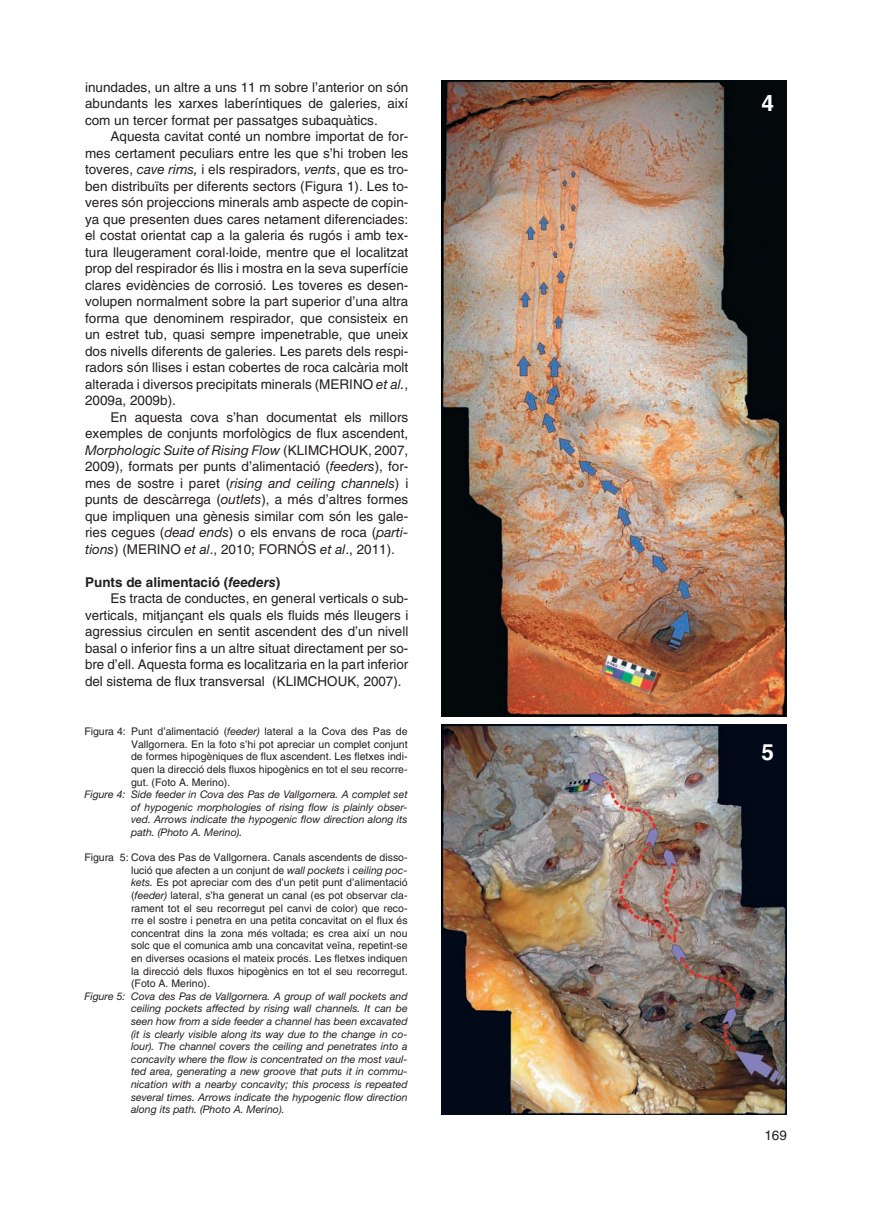
<style>
.page{position:relative;width:872px;height:1212px;background:#fff}
.page>*{position:absolute;margin:0;border:0;box-sizing:border-box;transform-origin:0 0}
.t1{font:700 22.5px "Helvetica LT Std";color:#fff}
.t2{font:13.5px/16.5px "Helvetica LT Std";color:#231f20;text-align:justify}
.t3{font:italic 13.5px "Helvetica Neue LT Std";color:#231f20}
.t4{font:700 13.5px "Helvetica LT Std";color:#231f20}
.t5{font:10.5px/12.6px "Helvetica LT Std";color:#231f20;text-align:justify}
.t6{font:italic 10.5px/12.6px "Helvetica Neue LT Std";color:#231f20;text-align:justify}
.s1{font-family:"Helvetica Neue LT Std";font-style:italic}
.s2{font-family:"Helvetica LT Std";font-style:normal}
.s3{font-style:italic}
</style>
<div class="page">
<img style="left:441px;top:81px;width:345px;height:635px">
<img style="left:441px;top:725px;width:346px;height:389px">
<p class="t2" style="left:85px;top:79px;width:325px">inundades, un altre a uns 11 m sobre l’anterior on són abundants les xarxes laberíntiques de galeries, així com un tercer format per passatges subaquàtics.</p>
<p class="t2" style="left:85px;top:128px;width:325px;text-indent:26px">Aquesta cavitat conté un nombre importat de for&shy;mes certament peculiars entre les que s’hi troben les toveres, <span class="s1">cave rims,</span> i els respiradors, <span class="s1">vents</span>, que es tro&shy;ben distribuïts per diferents sectors (Figura 1). Les to&shy;veres són projeccions minerals amb aspecte de copin&shy;ya que presenten dues cares netament diferenciades: el costat orientat cap a la galeria és rugós i amb tex&shy;tura lleugerament coral·loide, mentre que el localitzat prop del respirador és llis i mostra en la seva superfície clares evidències de corrosió. Les toveres es desen&shy;volupen normalment sobre la part superior d’una altra forma que denominem respirador, que consisteix en un estret tub, quasi sempre impenetrable, que uneix dos nivells diferents de galeries. Les parets dels respi&shy;radors són llises i estan cobertes de roca calcària molt alterada i diversos precipitats minerals (MERINO <span class="s1">et al.</span>, 2009a, 2009b).</p>
<p class="t2" style="left:85px;top:409px;width:325px;text-align:right">En aquesta cova s’han documentat els millors exemples de conjunts morfològics de flux ascendent,</p>
<p class="t3" style="left:85px;top:442px;width:325px">Morphologic Suite of Rising Flow <span class="s2">(KLIMCHOUK, 2007,</span></p>
<p class="t2" style="left:85px;top:458px;width:325px">2009), formats per punts d’alimentació (<span class="s1">feeders</span>), for-</p>
<p class="t3" style="left:85px;top:475px;width:325px"><span class="s2">mes de sostre i paret (</span>rising and ceiling channels<span class="s2">) i</span></p>
<p class="t2" style="left:85px;top:491px;width:325px">punts de descàrrega (<span class="s1">outlets</span>), a més d’altres formes que impliquen una gènesis similar com són les gale&shy;ries cegues (<span class="s1">dead ends</span>) o els envans de roca (<span class="s1">parti&shy;tions</span>) (MERINO <span class="s1">et al</span>., 2010; FORNÓS <span class="s1">et al</span>., 2011).</p>
<p class="t4" style="left:85px;top:574px;width:197px">Punts de alimentació (<span class="s3">feeders</span>)</p>
<p class="t2" style="left:111px;top:590px;width:299px">Es tracta de conductes, en general verticals o sub-</p>
<p class="t2" style="left:85px;top:607px;width:325px">verticals, mitjançant els quals els fluids més lleugers i</p>
<p class="t2" style="left:85px;top:623px;width:325px">agressius circulen en sentit ascendent des d’un nivell</p>
<p class="t2" style="left:85px;top:640px;width:325px">basal o inferior fins a un altre situat directament per so-</p>
<p class="t2" style="left:85px;top:656px;width:325px">bre d’ell. Aquesta forma es localitzaria en la part inferior</p>
<p class="t2" style="left:85px;top:673px;width:318px">del sistema de flux transversal (KLIMCHOUK, 2007).</p>
<p class="t5" style="left:131px;top:725px;width:278px;text-indent:-47px">Figura 4: Punt d’alimentació (<span class="s1">feeder)</span> lateral a la Cova des Pas de Vallgornera. En la foto s’hi pot apreciar un complet conjunt de formes hipogèniques de flux ascendent. Les fletxes indi&shy;quen la direcció dels fluxos hipogènics en tot el seu recorre&shy;gut. (Foto A. Merino).</p>
<p class="t6" style="left:131px;top:788px;width:278px;text-indent:-47px">Figure 4: Side feeder in Cova des Pas de Vallgornera. A complet set of hypogenic morphologies of rising flow is plainly obser&shy;ved. Arrows indicate the hypogenic flow direction along its path. (Photo A. Merino).</p>
<p class="t5" style="left:131px;top:851px;width:278px;text-indent:-47px">Figura 5: Cova des Pas de Vallgornera. Canals ascendents de disso&shy;lució que afecten a un conjunt de <span class="s1">wall pockets</span> i <span class="s1">ceiling poc&shy;kets.</span> Es pot apreciar com des d’un petit punt d’alimentació (<span class="s1">feeder)</span> lateral, s’ha generat un canal (es pot observar cla&shy;rament tot el seu recorregut pel canvi de color) que reco&shy;rre el sostre i penetra en una petita concavitat on el flux és concentrat dins la zona més voltada; es crea així un nou solc que el comunica amb una concavitat veïna, repetint-se en diverses ocasions el mateix procés. Les fletxes indiquen la direcció dels fluxos hipogènics en tot el seu recorregut. (Foto A. Merino).</p>
<p class="t6" style="left:131px;top:990px;width:278px;text-indent:-47px">Figure 5: Cova des Pas de Vallgornera. A group of wall pockets and ceiling pockets affected by rising wall channels. It can be seen how from a side feeder a channel has been excavated (it is clearly visible along its way due to the change in co&shy;lour). The channel covers the ceiling and penetrates into a concavity where the flow is concentrated on the most vaul&shy;ted area, generating a new groove that puts it in commu&shy;nication with a nearby concavity; this process is repeated several times. Arrows indicate the hypogenic flow direction along its path. (Photo A. Merino).</p>
<h1 class="t1" style="left:761px;top:89px;width:14px">4</h1>
<h1 class="t1" style="left:761px;top:739px;width:14px">5</h1>
<p class="t2" style="left:764px;top:1126px;width:24px">169</p>
</div>
